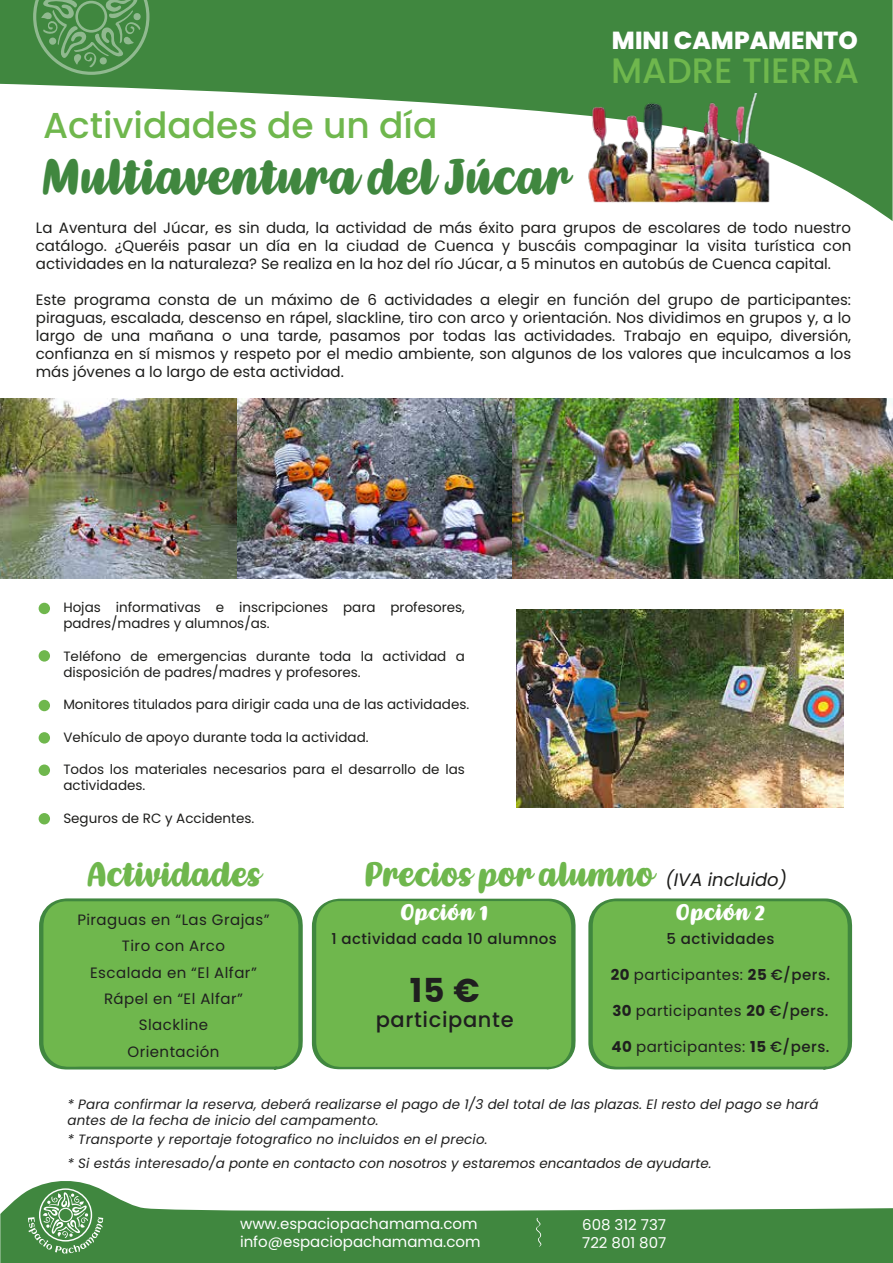
<style>
.page{position:relative;width:893px;height:1263px;background:#fff}
.page>*{position:absolute;margin:0;border:0;box-sizing:border-box;transform-origin:0 0}
.t1{font:46.05px "Kathen";color:#40873f}
.t2{font:500 36px "Poppins";color:#6fb74d}
.t3{font:500 35.4px "Poppins";color:#6fb74d}
.t4{font:700 33px "Poppins";color:#1f1f1f}
.t5{font:31.5px "Kathen";color:#6fb74d}
.t6{font:800 24.6px "Poppins";color:#fff}
.t7{font:21px "Kathen";letter-spacing:.03em;color:#fff}
.t8{font:500 21px "Poppins";letter-spacing:.03em;color:#1f1f1f}
.t9{font:15px/18px "Poppins";color:#1d1d1b;text-align:justify}
.t10{font:15px/26.4px "Poppins";letter-spacing:.03em;color:#1f1f1f;text-align:center}
.t11{font:15px/18px "Poppins";color:#fff}
.t12{font:500 15px "Poppins";letter-spacing:.03em;color:#1f1f1f}
.t13{font:13.5px/16.2px "Poppins";color:#1d1d1b}
.t14{font:italic 13.5px/16.2px "Poppins";letter-spacing:.01em;color:#1f1f1f}
.s1{font-family:"Poppins";font-style:italic;font-size:18px;color:#1d1d1b}
.s2{font-weight:700}
.s3{font-weight:500}
.s4{color:#1d1d1b}
</style>
<div class="page">
<svg style="left:0;top:0;width:893px;height:221px;fill:#40873f"></svg>
<svg style="left:33px;top:1px;width:116px;height:74px;background:#579556"></svg>
<svg style="left:0;top:1181px;width:893px;height:82px;fill:#40873f"></svg>
<svg style="left:28px;top:1188px;width:75px;height:65px;background:#6ba26a"></svg>
<svg style="left:534px;top:1218px;width:8px;height:29px"></svg>
<svg style="left:39px;top:898px;width:264px;height:171px;background:#6fb54f"></svg>
<svg style="left:312px;top:899px;width:264px;height:170px;background:#6eb54e"></svg>
<svg style="left:588px;top:898px;width:264px;height:171px;background:#71b651"></svg>
<div style="left:39px;top:603px;width:11px;height:11px;background:#6fb74d;border-radius:50%"></div>
<div style="left:39px;top:650px;width:11px;height:12px;background:#6fb74d;border-radius:50%"></div>
<div style="left:39px;top:700px;width:11px;height:11px;background:#6fb74d;border-radius:50%"></div>
<div style="left:39px;top:732px;width:11px;height:11px;background:#6fb74d;border-radius:50%"></div>
<div style="left:39px;top:764px;width:11px;height:12px;background:#6fb74d;border-radius:50%"></div>
<div style="left:39px;top:813px;width:11px;height:11px;background:#6fb74d;border-radius:50%"></div>
<img style="left:516px;top:609px;width:328px;height:199px">
<img style="left:512px;top:399px;width:381px;height:179px">
<img style="left:0;top:398px;width:512px;height:180px">
<img style="left:585px;top:94px;width:188px;height:118px">
<h3 class="t6" style="left:612px;top:26px;width:247px">MINI CAMPAMENTO</h3>
<h3 class="t3" style="left:611px;top:50px;width:249px">MADRE TIERRA</h3>
<h2 class="t2" style="left:43px;top:105px;width:396px">Actividades de un día</h2>
<h1 class="t1" style="left:42px;top:150px;width:530px">Multiaventura del Júcar</h1>
<p class="t9" style="left:36px;top:219px;width:817px">La Aventura del Júcar, es sin duda, la actividad de más éxito para grupos de escolares de todo nuestro catálogo. ¿Queréis pasar un día en la ciudad de Cuenca y buscáis compaginar la visita turística con actividades en la naturaleza? Se realiza en la hoz del río Júcar, a 5 minutos en autobús de Cuenca capital.</p>
<p class="t9" style="left:36px;top:291px;width:817px">Este programa consta de un máximo de 6 actividades a elegir en función del grupo de participantes: piraguas, escalada, descenso en rápel, slackline, tiro con arco y orientación. Nos dividimos en grupos y, a lo largo de una mañana o una tarde, pasamos por todas las actividades. Trabajo en equipo, diversión, confianza en sí mismos y respeto por el medio ambiente, son algunos de los valores que inculcamos a los más jóvenes a lo largo de esta actividad.</p>
<p class="t13" style="left:63px;top:599px;width:403px">Hojas informativas e inscripciones para profesores, padres/madres y alumnos/as.</p>
<p class="t13" style="left:63px;top:648px;width:403px">Teléfono de emergencias durante toda la actividad a disposición de padres/madres y profesores.</p>
<p class="t13" style="left:63px;top:697px;width:407px">Monitores titulados para dirigir cada una de las actividades.</p>
<p class="t13" style="left:63px;top:729px;width:307px">Vehículo de apoyo durante toda la actividad.</p>
<p class="t13" style="left:63px;top:761px;width:403px">Todos los materiales necesarios para el desarrollo de las actividades.</p>
<p class="t13" style="left:63px;top:810px;width:193px">Seguros de RC y Accidentes.</p>
<h3 class="t5" style="left:87px;top:857px;width:176px">Actividades</h3>
<p class="t10" style="left:77px;top:906px;width:194px">Piraguas en “Las Grajas”<br>Tiro con Arco<br>Escalada en “El Alfar”<br>Rápel en “El Alfar”<br>Slackline<br>Orientación</p>
<h3 class="t5" style="left:364px;top:857px;width:424px">Precios por alumno <span class="s1">(IVA incluido)</span></h3>
<h3 class="t7" style="left:676px;top:900px;width:91px">Opción 2</h3>
<p class="t12" style="left:666px;top:930px;width:109px">5 actividades</p>
<p class="t10" style="left:611px;top:961px;width:221px"><span class="s2">20</span> participantes: <span class="s2">25</span> <span class="s3">€/pers.</span></p>
<p class="t10" style="left:612px;top:997px;width:218px"><span class="s2">30</span> participantes <span class="s2">20</span> <span class="s3">€/pers.</span></p>
<p class="t10" style="left:612px;top:1033px;width:219px"><span class="s2">40</span> participantes: <span class="s2">15</span> <span class="s3">€/pers.</span></p>
<h3 class="t7" style="left:400px;top:900px;width:89px">Opción 1</h3>
<p class="t12" style="left:331px;top:930px;width:227px">1 actividad cada 10 alumnos</p>
<h3 class="t4" style="left:410px;top:971px;width:72px">15 €</h3>
<h3 class="t8" style="left:376px;top:1008px;width:139px">participante</h3>
<p class="t14" style="left:67px;top:1096px;width:752px">* Para confirmar la reserva, deberá realizarse el pago de 1/3 del total de las plazas. El resto del pago se hará antes de la fecha de inicio del campamento.</p>
<p class="t14" style="left:67px;top:1127px;width:646px;line-height:24px">* Transporte y reportaje fotografico no incluidos en el precio.<br>* Si estás interesado/a <span class="s4">ponte en contacto con nosotros y estaremos encantados de ayudarte.</span></p>
<p class="t11" style="left:240px;top:1215px;width:242px">www.espaciopachamama.com info@espaciopachamama.com</p>
<p class="t11" style="left:582px;top:1216px;width:86px">608 312 737<br>722 801 807</p>
</div>
